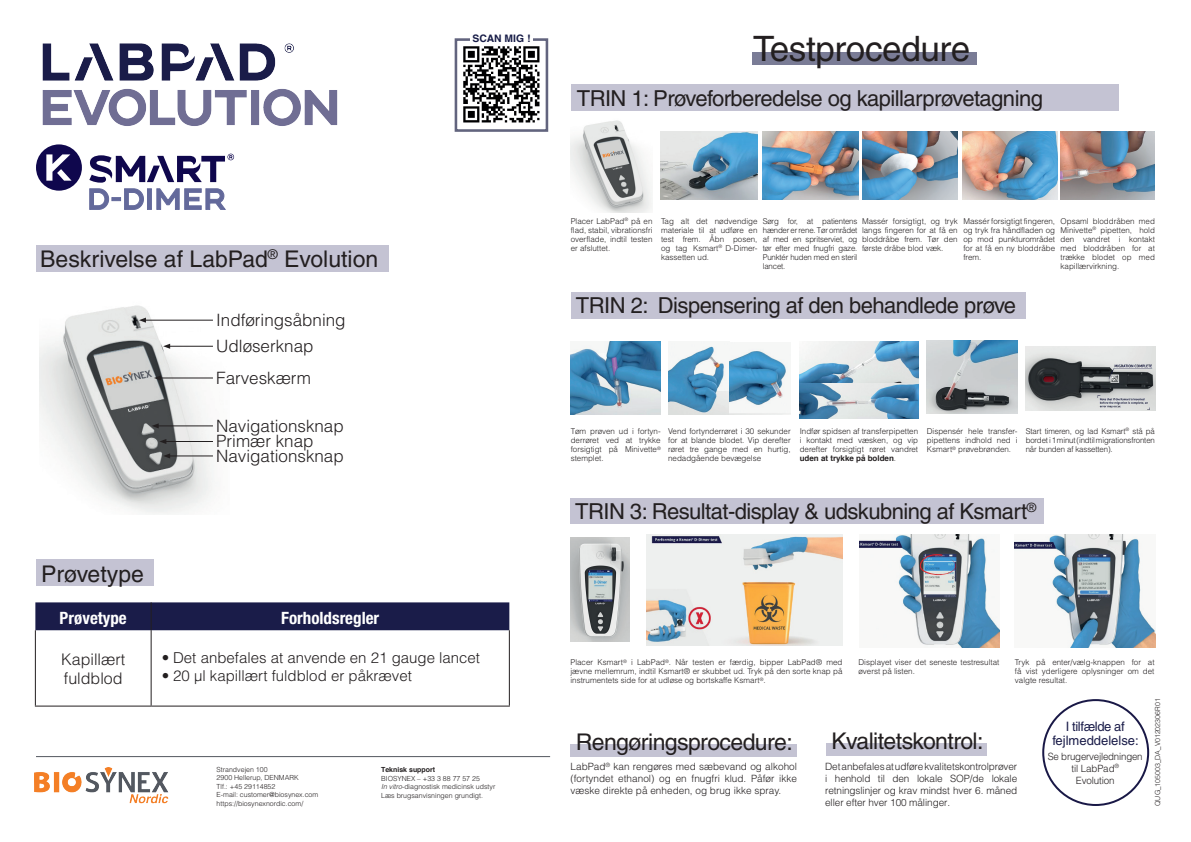
<style>
.page{position:relative;width:1191px;height:842px;background:#fff}
.page>*{position:absolute;margin:0;border:0;box-sizing:border-box;transform-origin:0 0}
.t1{font:35px "Helvetica";letter-spacing:-.01em;color:#231f20}
.t2{font:23px "Helvetica";color:#231f20}
.t3{font:23px "Helvetica";letter-spacing:-.025em;color:#231f20}
.t4{font:22px "Helvetica";letter-spacing:-.025em;color:#231f20}
.t5{font:300 17px/26.1px "Helvetica";color:#231f20}
.t6{font:700 condensed 17px "Helvetica Neue LT Std";color:#fff}
.t7{font:300 16px/19.2px "Helvetica";color:#231f20}
.t8{font:300 15px "Helvetica";color:#231f20}
.t9{font:13px/14px "Helvetica";color:#1a1c49;text-align:center}
.t10{font:700 10.3px "Helvetica";color:#171c47}
.t11{font:300 10px/12px "Helvetica";letter-spacing:-.01em;color:#231f20;text-align:justify}
.t12{font:300 8px/9px "Helvetica";color:#231f20;text-align:justify}
.t13{font:300 7px/8.4px "Helvetica";color:#231f20}
.t14{font:700 7px "Helvetica";color:#231f20}
.s1{font-style:italic}
.s2{font-weight:700}
</style>
<div class="page">
<svg style="left:89px;top:154px;width:145px;height:56px"></svg>
<svg style="left:36px;top:144px;width:46px;height:47px"></svg>
<img style="left:42px;top:43px;width:296px;height:83px">
<img style="left:40px;top:305px;width:173px;height:209px">
<div style="left:36px;top:245px;width:352px;height:26px;background:#c4c3d3"></div>
<div style="left:36px;top:559px;width:118px;height:27px;background:#c4c3d3"></div>
<div style="left:35px;top:602px;width:474px;height:28px;background:#1a1c49"></div>
<hr style="left:35px;top:630px;width:1px;height:76px;background:#231f20">
<hr style="left:151px;top:630px;width:1px;height:76px;background:#231f20">
<hr style="left:509px;top:630px;width:1px;height:76px;background:#231f20">
<hr style="left:35px;top:706px;width:116px;height:1px;background:#231f20">
<hr style="left:151px;top:706px;width:359px;height:1px;background:#231f20">
<div style="left:753px;top:52px;width:224px;height:12px;background:#7a7c96"></div>
<div style="left:571px;top:85px;width:547px;height:26px;background:#c4c3d3"></div>
<img style="left:570px;top:120px;width:82px;height:93px">
<div style="left:570px;top:744px;width:227px;height:12px;background:#c4c3d3"></div>
<div style="left:826px;top:743px;width:160px;height:13px;background:#c4c3d3"></div>
<img style="left:762px;top:132px;width:96px;height:68px">
<img style="left:962px;top:132px;width:95px;height:68px">
<div style="left:1042px;top:699px;width:107px;height:107px;border:2px solid #191846;border-radius:50%"></div>
<img style="left:35px;top:767px;width:134px;height:37px">
<img style="left:661px;top:132px;width:97px;height:68px">
<img style="left:1061px;top:132px;width:93px;height:68px">
<div style="left:570px;top:498px;width:474px;height:26px;background:#c4c3d3"></div>
<img style="left:647px;top:534px;width:195px;height:112px">
<img style="left:859px;top:534px;width:140px;height:113px">
<img style="left:1015px;top:534px;width:140px;height:113px">
<img style="left:570px;top:538px;width:60px;height:103px">
<img style="left:862px;top:132px;width:95px;height:68px">
<hr style="left:36px;top:756px;width:514px;height:1px;background:#535860">
<div style="left:570px;top:292px;width:455px;height:27px;background:#c4c3d3"></div>
<img style="left:570px;top:341px;width:91px;height:74px">
<img style="left:668px;top:342px;width:122px;height:73px">
<img style="left:1025px;top:346px;width:130px;height:64px">
<img style="left:799px;top:341px;width:119px;height:77px">
<img style="left:926px;top:340px;width:91px;height:74px">
<div style="left:454px;top:38px;width:94px;height:94px;border:3px solid #62647e"></div>
<div style="left:470px;top:34px;width:62px;height:8px;background:#fff"></div>
<hr style="left:144px;top:320px;width:69px;height:1px;background:#231f20">
<svg style="left:139px;top:318px;width:7px;height:5px"></svg>
<hr style="left:169px;top:346px;width:44px;height:1px;background:#231f20">
<svg style="left:163px;top:344px;width:7px;height:5px"></svg>
<hr style="left:159px;top:377px;width:54px;height:1px;background:#231f20">
<svg style="left:154px;top:375px;width:7px;height:6px"></svg>
<hr style="left:157px;top:425px;width:56px;height:1px;background:#231f20">
<svg style="left:152px;top:423px;width:7px;height:5px"></svg>
<hr style="left:165px;top:441px;width:48px;height:1px;background:#231f20">
<svg style="left:159px;top:439px;width:7px;height:5px"></svg>
<hr style="left:169px;top:455px;width:44px;height:1px;background:#231f20">
<svg style="left:163px;top:453px;width:7px;height:5px"></svg>
<img style="left:463px;top:46px;width:77px;height:77px">
<p class="t10" style="left:472px;top:32px;width:59px">SCAN MIG !</p>
<h1 class="t1" style="left:753px;top:28px;width:219px">Testprocedure</h1>
<h2 class="t2" style="left:40px;top:245px;width:339px">Beskrivelse af LabPad<sup>®</sup> Evolution</h2>
<h3 class="t5" style="left:216px;top:306px;width:131px">Indføringsåbning<br>Udløserknap</h3>
<h3 class="t5" style="left:216px;top:364px;width:96px">Farveskærm</h3>
<h3 class="t5" style="left:216px;top:410px;width:129px;line-height:30px">Navigationsknap<br>Navigationsknap</h3>
<h3 class="t5" style="left:216px;top:428px;width:99px">Primær knap</h3>
<h2 class="t2" style="left:41px;top:560px;width:104px">Prøvetype</h2>
<h3 class="t6" style="left:60px;top:608px;width:69px">Prøvetype</h3>
<h3 class="t6" style="left:281px;top:608px;width:100px">Forholdsregler</h3>
<h3 class="t7" style="left:61px;top:649px;width:66px">Kapillært fuldblod</h3>
<h3 class="t8" style="left:162px;top:648px;width:320px">• Det anbefales at anvende en 21 gauge lancet</h3>
<h3 class="t8" style="left:162px;top:666px;width:251px">• 20 µl kapillært fuldblod er påkrævet</h3>
<p class="t13" style="left:217px;top:765px;width:103px">Strandvejen 100<br>2900 Hellerup, DENMARK<br>Tlf.: +45 29114852<br>E-mail: customer@biosynex.com https://biosynexnordic.com/</p>
<p class="t14" style="left:381px;top:765px;width:56px">Teknisk support</p>
<p class="t13" style="left:381px;top:774px;width:116px">BIOSYNEX – +33 3 88 77 57 25<br><span class="s1">In vitro</span>-diagnostisk medicinsk udstyr<br>Læs brugsanvisningen grundigt.</p>
<h3 class="t4" style="left:577px;top:85px;width:467px">TRIN 1: Prøveforberedelse og kapillarprøvetagning</h3>
<p class="t12" style="left:661px;top:216px;width:98px">Tag alt det nødvendige materiale til at udføre en test frem. Åbn posen, og tag Ksmart<sup>®</sup> D-Dimer&shy;kassetten ud.</p>
<p class="t12" style="left:862px;top:216px;width:97px">Massér forsigtigt, og tryk langs fingeren for at få en bloddråbe frem. Tør den første dråbe blod væk.</p>
<p class="t12" style="left:1060px;top:216px;width:96px">Opsaml bloddråben med Minivette<sup>®</sup> pipetten, hold den vandret i kontakt med bloddråben for at trække blodet op med kapillærvirkning.</p>
<p class="t12" style="left:570px;top:216px;width:83px">Placer LabPad<sup>®</sup> på en flad, stabil, vibrationsfri overflade, indtil testen er afsluttet.</p>
<p class="t12" style="left:763px;top:216px;width:96px">Sørg for, at patientens hænder er rene. Tør området af med en spritserviet, og tør efter med fnugfri gaze.<br>Punktér huden med en steril lancet.</p>
<p class="t12" style="left:963px;top:216px;width:93px">Massér forsigtigt fingeren, og tryk fra håndfladen og op mod punkturområdet for at få en ny bloddråbe frem.</p>
<h3 class="t4" style="left:576px;top:293px;width:442px">TRIN 2: Dispensering af den behandlede prøve</h3>
<p class="t12" style="left:799px;top:426px;width:120px">Indfør spidsen af transferpipetten i kontakt med væsken, og vip derefter forsigtigt røret vandret <span class="s2">uden at trykke på bolden</span>.</p>
<p class="t12" style="left:926px;top:427px;width:92px">Dispensér hele transfer&shy;pipettens indhold ned i Ksmart<sup>®</sup> prøvebrønden.</p>
<p class="t12" style="left:570px;top:427px;width:92px">Tøm prøven ud i fortyn&shy;derrøret ved at trykke forsigtigt på Minivette<sup>® </sup>stemplet.</p>
<p class="t12" style="left:668px;top:427px;width:124px">Vend fortynderrøret i 30 sekunder for at blande blodet. Vip derefter røret tre gange med en hurtig, nedadgående bevægelse</p>
<p class="t12" style="left:1025px;top:427px;width:131px">Start timeren, og lad Ksmart<sup>®</sup> stå på bordet i 1 minut (indtil migrationsfronten når bunden af kassetten).</p>
<h3 class="t4" style="left:575px;top:499px;width:462px">TRIN 3: Resultat-display &amp; udskubning af Ksmart<sup>®</sup></h3>
<p class="t12" style="left:570px;top:658px;width:273px">Placer Ksmart<sup>®</sup> i LabPad<sup>®</sup>. Når testen er færdig, bipper LabPad® med jævne mellemrum, indtil Ksmart® er skubbet ud. Tryk på den sorte knap på instrumentets side for at udløse og bortskaffe Ksmart<sup>®</sup>.</p>
<p class="t12" style="left:858px;top:658px;width:142px">Displayet viser det seneste testresultat øverst på listen.</p>
<p class="t12" style="left:1015px;top:658px;width:141px">Tryk på enter/vælg-knappen for at få vist yderligere oplysninger om det valgte resultat.</p>
<h2 class="t3" style="left:576px;top:728px;width:218px">Rengøringsprocedure:</h2>
<h2 class="t3" style="left:831px;top:728px;width:154px">Kvalitetskontrol:</h2>
<p class="t11" style="left:570px;top:760px;width:228px">LabPad<sup>®</sup> kan rengøres med sæbevand og alkohol (fortyndet ethanol) og en fnugfri klud. Påfør ikke væske direkte på enheden, og brug ikke spray.</p>
<p class="t11" style="left:825px;top:760px;width:194px">Det anbefales at udføre kvalitetskontrolprøver i henhold til den lokale SOP/de lokale retningslinjer og krav mindst hver 6. måned eller efter hver 100 målinger.</p>
<h3 class="t9" style="left:1052px;top:719px;width:88px">I tilfælde af fejlmeddelelse:</h3>
<p class="t11" style="left:1047px;top:750px;width:96px;text-align:center">Se brugervejledningen til LabPad<sup>®<br></sup>Evolution</p>
<p class="t13" style="left:1153px;top:806px;width:109px;rotate:-90deg">QUG_105003_DA_V01202306R01</p>
</div>
